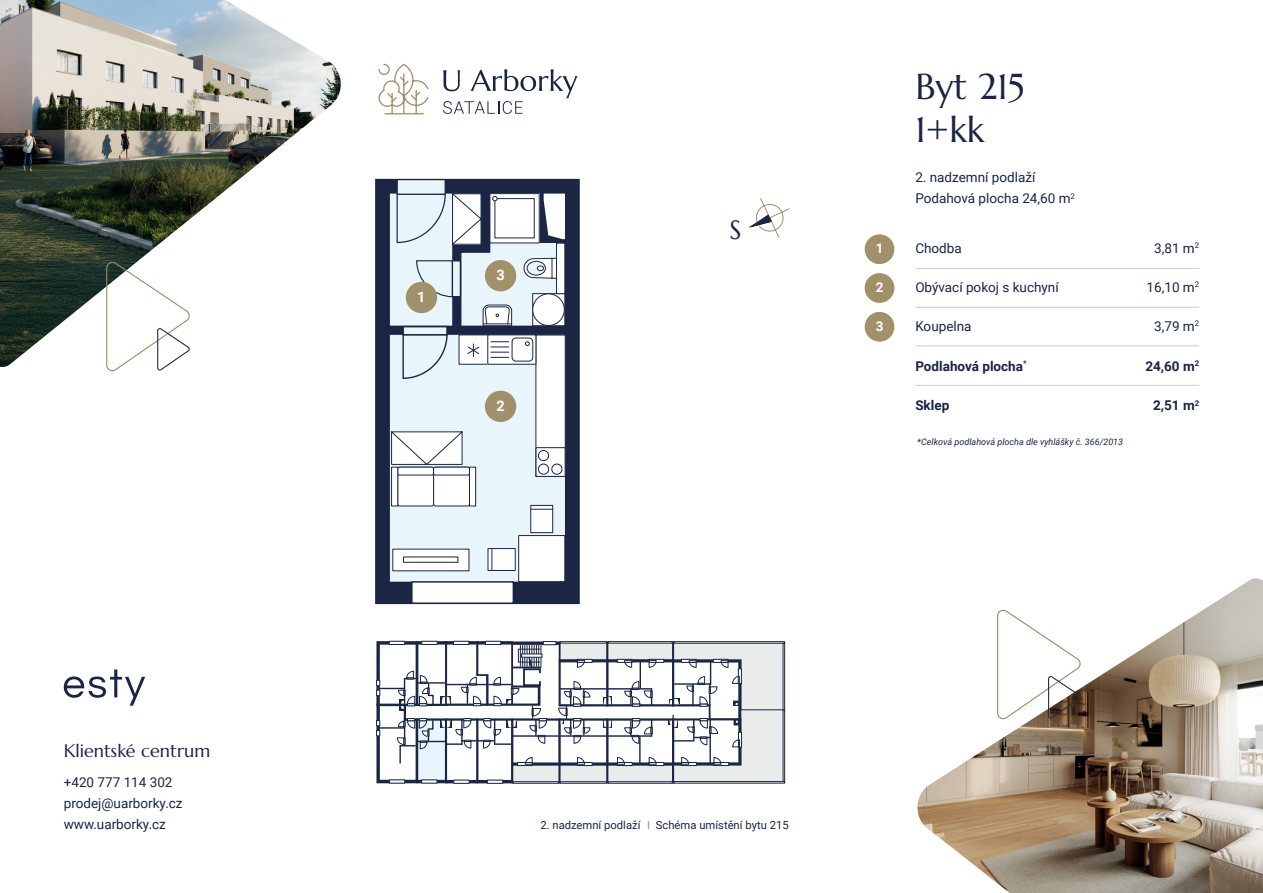
<style>
.page{position:relative;width:1263px;height:893px;background:#fff}
.page>*{position:absolute;margin:0;border:0;box-sizing:border-box;transform-origin:0 0}
.t1{font:36px/43.2px "Marcellus";color:#1a2445}
.t2{font:26.4px "Marcellus";color:#1a2644}
.t3{font:18px "Marcellus";color:#1a2445}
.t4{font:700 14.55px "Roboto";color:#fff}
.t5{font:13.5px/21px "Roboto";color:#1a2445}
.t6{font:700 13.5px "Roboto";color:#1a2445}
.t7{font:700 13.5px "Roboto";color:#fff}
.t8{font:11.25px "Roboto";color:#1a2445}
.t9{font:italic 9px "Roboto";color:#1a2445}
.s1{color:#a1916a}
</style>
<div class="page">
<hr style="left:915px;top:268px;width:284px;height:1px;background:#c9cbd0">
<hr style="left:915px;top:307px;width:284px;height:1px;background:#c9cbd0">
<hr style="left:915px;top:346px;width:284px;height:1px;background:#c9cbd0">
<div style="left:865px;top:234px;width:29px;height:30px;background:#a1916a;border-radius:50%"></div>
<div style="left:865px;top:273px;width:29px;height:30px;background:#a1916a;border-radius:50%"></div>
<div style="left:865px;top:312px;width:29px;height:30px;background:#a1916a;border-radius:50%"></div>
<svg style="left:748px;top:198px;width:41px;height:39px"></svg>
<svg style="left:443px;top:69px;width:135px;height:45px"></svg>
<svg style="left:378px;top:63px;width:51px;height:52px"></svg>
<svg style="left:64px;top:669px;width:81px;height:37px"></svg>
<img style="left:0;top:0;width:341px;height:367px">
<svg style="left:106px;top:259px;width:86px;height:113px"></svg>
<img style="left:917px;top:578px;width:346px;height:315px">
<svg style="left:996px;top:607px;width:86px;height:113px"></svg>
<hr style="left:915px;top:385px;width:284px;height:1px;background:#c9cbd0">
<svg style="left:375px;top:179px;width:205px;height:425px;background:#95a2b2"></svg>
<div style="left:388px;top:326px;width:179px;height:9px;background:#1a2644"></div>
<div style="left:537px;top:194px;width:28px;height:49px;background:#1a2644"></div>
<svg style="left:544px;top:194px;width:21px;height:45px"></svg>
<div style="left:396px;top:179px;width:50px;height:16px;background:#e8f6fc;border:1px solid #1a2644"></div>
<div style="left:411px;top:581px;width:103px;height:23px;background:#fff;border:1px solid #1a2644"></div>
<div style="left:536px;top:335px;width:30px;height:142px;background:#fff;border:1px solid #1a2644"></div>
<div style="left:536px;top:447px;width:29px;height:30px;background:#fff;border:1px solid #1a2644"></div>
<div style="left:538px;top:450px;width:11px;height:11px;border:1px solid #1a2644;border-radius:50%"></div>
<div style="left:551px;top:464px;width:11px;height:11px;border:1px solid #1a2644;border-radius:50%"></div>
<div style="left:538px;top:464px;width:11px;height:11px;border:1px solid #1a2644;border-radius:50%"></div>
<svg style="left:512px;top:337px;width:22px;height:26px"></svg>
<div style="left:487px;top:335px;width:49px;height:30px;border:1px solid #1a2644"></div>
<svg style="left:525px;top:341px;width:5px;height:5px"></svg>
<div style="left:512px;top:338px;width:21px;height:23px;border:1px solid #1a2644;border-radius:4px"></div>
<svg style="left:391px;top:430px;width:72px;height:35px"></svg>
<div style="left:518px;top:535px;width:47px;height:47px;background:#fff;border:1px solid #1a2644"></div>
<div style="left:488px;top:549px;width:27px;height:21px;background:#fff"></div>
<svg style="left:492px;top:550px;width:1px;height:19px"></svg>
<div style="left:488px;top:548px;width:28px;height:23px;border:1px solid #1a2644"></div>
<div style="left:530px;top:505px;width:23px;height:28px;background:#fff;border:1px solid #1a2644"></div>
<svg style="left:531px;top:509px;width:22px;height:1px"></svg>
<div style="left:398px;top:467px;width:36px;height:39px;background:#fff;border-radius:2px"></div>
<div style="left:397px;top:467px;width:37px;height:39px;border:1px solid #1a2644;border-radius:2px"></div>
<div style="left:397px;top:467px;width:37px;height:8px;border:1px solid #1a2644;border-radius:2px"></div>
<div style="left:434px;top:467px;width:35px;height:39px;background:#fff;border-radius:2px"></div>
<div style="left:433px;top:467px;width:37px;height:39px;border:1px solid #1a2644;border-radius:2px"></div>
<div style="left:433px;top:467px;width:37px;height:8px;border:1px solid #1a2644;border-radius:2px"></div>
<div style="left:469px;top:467px;width:7px;height:39px;background:#fff;border:1px solid #1a2644"></div>
<div style="left:392px;top:467px;width:6px;height:39px;background:#fff"></div>
<div style="left:391px;top:467px;width:7px;height:39px;border:1px solid #1a2644"></div>
<svg style="left:392px;top:548px;width:78px;height:23px"></svg>
<svg style="left:532px;top:293px;width:33px;height:33px"></svg>
<div style="left:533px;top:294px;width:31px;height:31px;background:#fff;border-radius:50%"></div>
<div style="left:532px;top:294px;width:33px;height:32px;border:1px solid #1a2644;border-radius:50%"></div>
<svg style="left:523px;top:258px;width:33px;height:21px"></svg>
<div style="left:556px;top:243px;width:9px;height:51px;background:#fff"></div>
<div style="left:556px;top:243px;width:9px;height:51px;border:1px solid #1a2644"></div>
<div style="left:490px;top:194px;width:49px;height:49px;background:#fff"></div>
<div style="left:489px;top:193px;width:51px;height:50px;border:1px solid #1a2644"></div>
<div style="left:495px;top:198px;width:40px;height:40px;border:1px solid #1a2644"></div>
<svg style="left:396px;top:183px;width:116px;height:197px"></svg>
<div style="left:485px;top:260px;width:31px;height:31px;background:#a1916b;border-radius:50%"></div>
<div style="left:406px;top:282px;width:31px;height:31px;background:#a1916b;border-radius:50%"></div>
<div style="left:485px;top:391px;width:31px;height:31px;background:#a1916b;border-radius:50%"></div>
<div style="left:674px;top:641px;width:111px;height:2px;background:#fff;border:1px solid #1a2644"></div>
<div style="left:783px;top:643px;width:2px;height:68px;background:#fff;border:1px solid #1a2644"></div>
<div style="left:674px;top:781px;width:111px;height:2px;background:#fff;border:1px solid #1a2644"></div>
<div style="left:783px;top:710px;width:2px;height:72px;background:#fff;border:1px solid #1a2644"></div>
<svg style="left:376px;top:641px;width:408px;height:142px"></svg>
<h3 class="t3" style="left:64px;top:740px;width:148px">Klientské centrum</h3>
<p class="t5" style="left:64px;top:771px;width:120px">+420 777 114 302 prodej@uarborky.cz www.uarborky.cz</p>
<p class="t4" style="left:417px;top:286px;width:10px">1</p>
<p class="t4" style="left:496px;top:265px;width:10px">3</p>
<p class="t4" style="left:496px;top:395px;width:10px">2</p>
<h2 class="t2" style="left:729px;top:214px;width:14px">S</h2>
<p class="t7" style="left:876px;top:239px;width:9px">1</p>
<p class="t7" style="left:876px;top:278px;width:9px">2</p>
<p class="t7" style="left:876px;top:316px;width:9px">3</p>
<h1 class="t1" style="left:915px;top:65px;width:111px">Byt 215<br>1+kk</h1>
<p class="t5" style="left:915px;top:166px;width:161px">2. nadzemní podlaží<br>Podahová plocha 24,60 m<sup>2</sup></p>
<p class="t5" style="left:915px;top:237px;width:48px">Chodba</p>
<p class="t5" style="left:915px;top:276px;width:145px">Obývací pokoj s kuchyní</p>
<p class="t5" style="left:915px;top:315px;width:58px">Koupelna</p>
<p class="t6" style="left:915px;top:356px;width:113px">Podlahová plocha<sup>*</sup></p>
<p class="t6" style="left:915px;top:396px;width:35px">Sklep</p>
<p class="t9" style="left:917px;top:435px;width:207px">*Celková podlahová plocha dle vyhlášky č. 366/2013</p>
<p class="t5" style="left:1154px;top:237px;width:46px">3,81 m<sup>2</sup></p>
<p class="t5" style="left:1146px;top:276px;width:54px">16,10 m<sup>2</sup></p>
<p class="t5" style="left:1154px;top:315px;width:46px">3,79 m<sup>2</sup></p>
<p class="t6" style="left:1145px;top:356px;width:55px">24,60 m<sup>2</sup></p>
<p class="t6" style="left:1153px;top:396px;width:48px">2,51 m<sup>2</sup></p>
<p class="t8" style="left:540px;top:817px;width:250px">2. nadzemní podlaží <span class="s1">I</span> Schéma umístění bytu 215</p>
</div>
